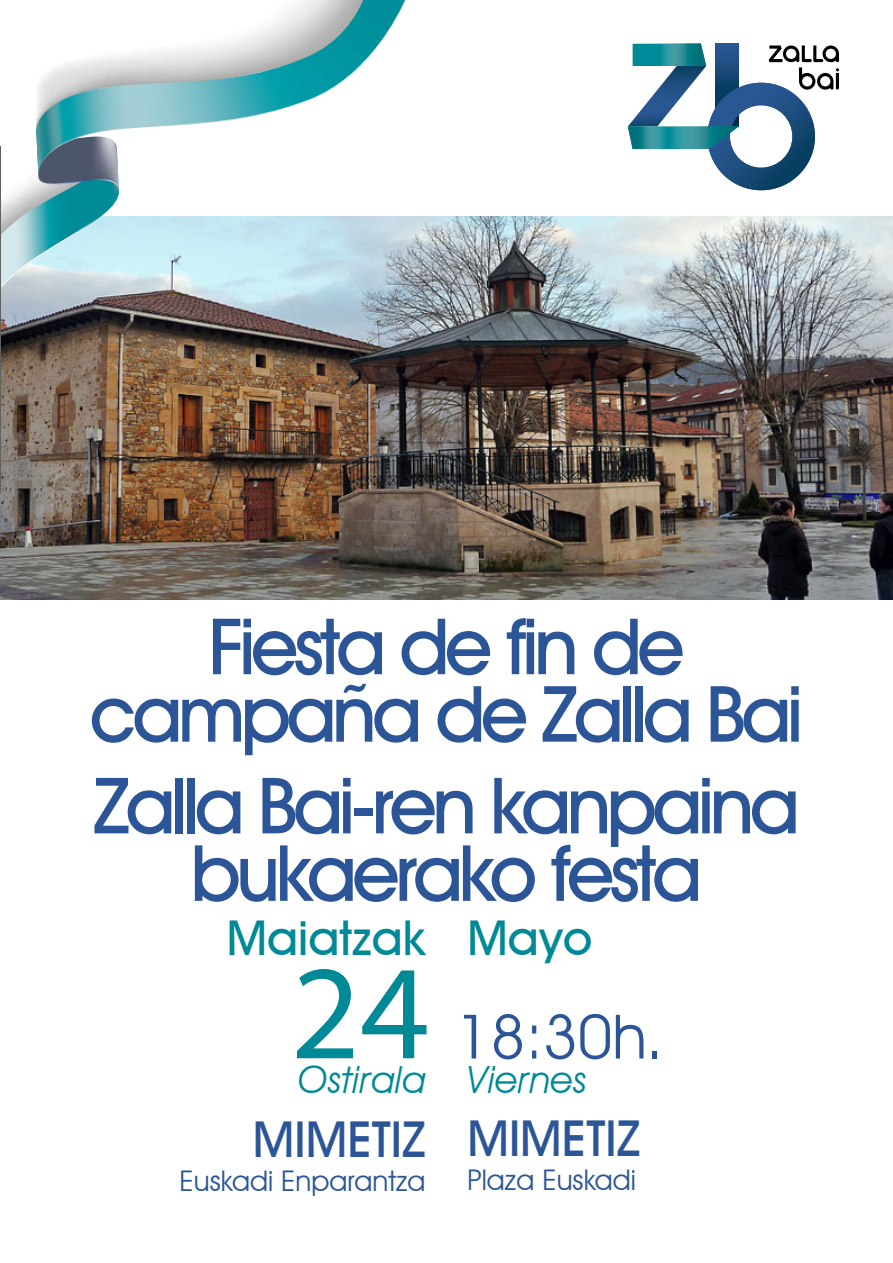
<style>
.page{position:relative;width:893px;height:1263px;background:#fff}
.page>*{position:absolute;margin:0;border:0;box-sizing:border-box;transform-origin:0 0}
.t1{font:135px "Myriad Pro";color:#008996}
.t2{font:500 78px/67.5px "Avant Garde IT Cby BT";letter-spacing:-.06em;color:#2b5597;text-align:center}
.t3{font:61.5px "Avant Garde IT Cby BT";color:#2b5597}
.t4{font:500 49.5px "Avant Garde IT Cby BT";color:#2b5597}
.t5{font:500 48px "Avant Garde IT Cby BT";color:#008996}
.t6{font:italic 37.5px "Avant Garde IT Cby BT";color:#008996}
.t7{font:28.5px "Avant Garde IT Cby BT";color:#2b5597}
</style>
<div class="page">
<img style="left:0;top:216px;width:893px;height:384px">
<svg style="left:1px;top:175px;width:118px;height:113px;background:#96c8cf"></svg>
<svg style="left:36px;top:0;width:369px;height:174px"></svg>
<svg style="left:628px;top:43px;width:211px;height:147px"></svg>
<hr style="left:0;top:146px;width:1px;height:348px;background:#616160">
<p class="t2" style="left:90px;top:612px;width:715px">Fiesta de fin de campaña de Zalla Bai</p>
<p class="t2" style="left:93px;top:771px;width:708px">Zalla Bai-ren kanpaina bukaerako festa</p>
<p class="t5" style="left:227px;top:908px;width:200px">Maiatzak</p>
<h1 class="t1" style="left:291px;top:930px;width:140px">24</h1>
<p class="t6" style="left:298px;top:1057px;width:129px">Ostirala</p>
<p class="t4" style="left:253px;top:1109px;width:174px">MIMETIZ</p>
<p class="t7" style="left:180px;top:1163px;width:248px">Euskadi Enparantza</p>
<p class="t5" style="left:467px;top:908px;width:126px">Mayo</p>
<p class="t3" style="left:456px;top:999px;width:209px">18:30h.</p>
<p class="t6" style="left:467px;top:1057px;width:121px">Viernes</p>
<p class="t4" style="left:467px;top:1108px;width:174px">MIMETIZ</p>
<p class="t7" style="left:467px;top:1162px;width:170px">Plaza Euskadi</p>
</div>
